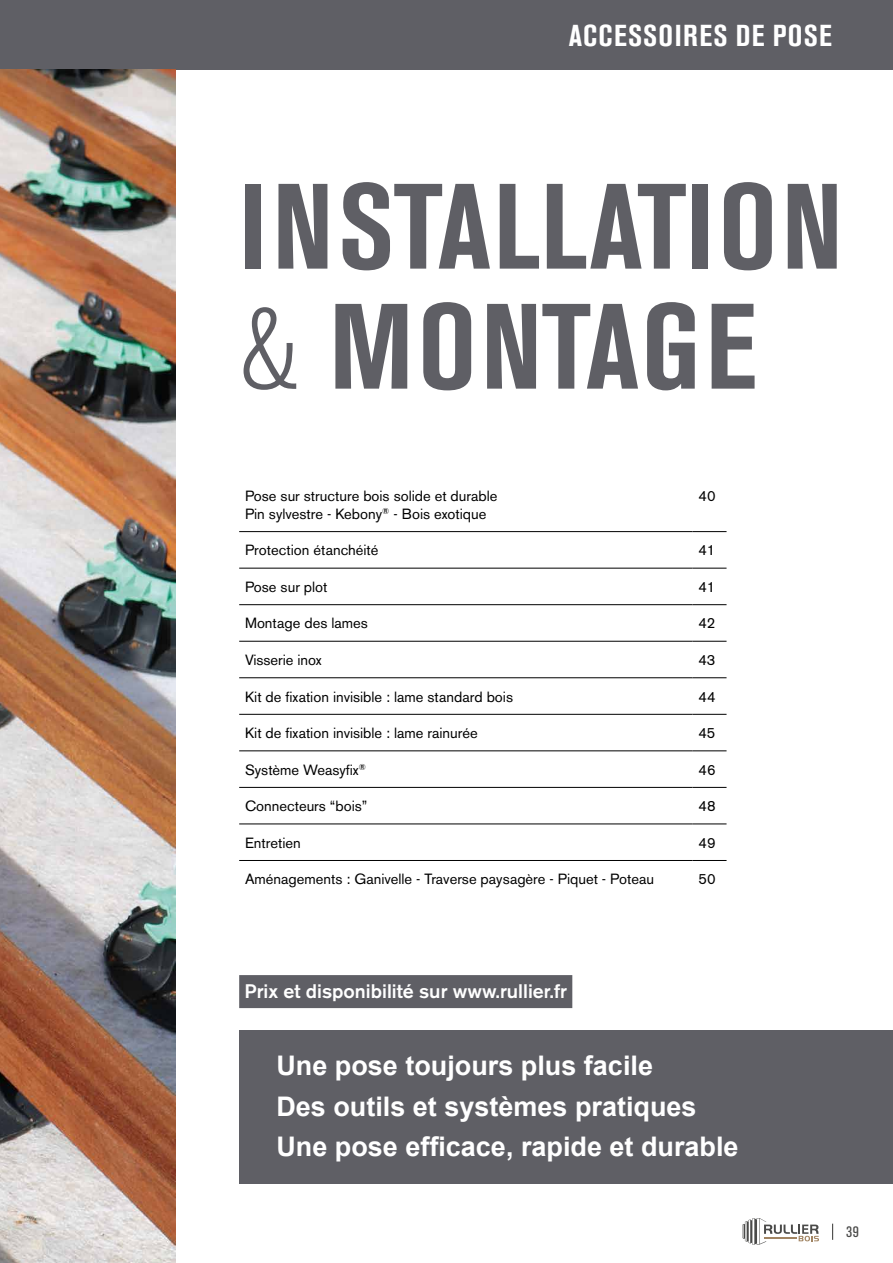
<style>
.page{position:relative;width:893px;height:1263px;background:#fff}
.page>*{position:absolute;margin:0;border:0;box-sizing:border-box;transform-origin:0 0}
.t1{font:700 condensed 120px/120px "Akzidenz Grotesk BE";letter-spacing:.02em;color:#5f5f65}
.t2{font:700 condensed 30px "Akzidenz Grotesk BE";letter-spacing:.045em;color:#fff}
.t3{font:700 27px/40.5px "Arial";color:#fff}
.t4{font:500 19.5px "Akzidenz Grotesk BE";color:#fff}
.t5{font:condensed 15px "Akzidenz Grotesk BE";color:#4a4a49;scale:1.09 1}
.t6{font:14.7px/17.7px "Akzidenz Grotesk BE";color:#000}
.s1{font-weight:300;font-size:133.5px}
</style>
<div class="page">
<div style="left:0;top:0;width:893px;height:70px;background:#5f5f65"></div>
<svg style="left:832px;top:1224px;width:1px;height:16px"></svg>
<svg style="left:742px;top:1218px;width:77px;height:27px"></svg>
<img style="left:0;top:70px;width:175px;height:1193px">
<div style="left:239px;top:1030px;width:654px;height:154px;background:#5f5f65"></div>
<div style="left:239px;top:975px;width:333px;height:33px;background:#5f5f65"></div>
<hr style="left:239px;top:531px;width:453px;height:1px;background:#000">
<hr style="left:692px;top:531px;width:34px;height:1px;background:#000">
<hr style="left:239px;top:568px;width:453px;height:1px;background:#000">
<hr style="left:692px;top:568px;width:34px;height:1px;background:#000">
<hr style="left:239px;top:604px;width:453px;height:1px;background:#000">
<hr style="left:692px;top:604px;width:34px;height:1px;background:#000">
<hr style="left:239px;top:641px;width:453px;height:1px;background:#000">
<hr style="left:692px;top:641px;width:34px;height:1px;background:#000">
<hr style="left:239px;top:677px;width:453px;height:1px;background:#000">
<hr style="left:692px;top:677px;width:34px;height:1px;background:#000">
<hr style="left:239px;top:714px;width:453px;height:1px;background:#000">
<hr style="left:692px;top:714px;width:34px;height:1px;background:#000">
<hr style="left:239px;top:751px;width:453px;height:1px;background:#000">
<hr style="left:692px;top:751px;width:34px;height:1px;background:#000">
<hr style="left:239px;top:787px;width:453px;height:1px;background:#000">
<hr style="left:692px;top:787px;width:34px;height:1px;background:#000">
<hr style="left:239px;top:824px;width:453px;height:1px;background:#000">
<hr style="left:692px;top:824px;width:34px;height:1px;background:#000">
<hr style="left:239px;top:860px;width:453px;height:1px;background:#000">
<hr style="left:692px;top:860px;width:34px;height:1px;background:#000">
<h2 class="t2" style="left:569px;top:19px;width:265px">ACCESSOIRES DE POSE</h2>
<h1 class="t1" style="left:239px;top:168px;width:605px">INSTALLATION <span class="s1">&amp;</span> MONTAGE</h1>
<p class="t6" style="left:245px;top:487px;width:254px">Pose sur structure bois solide et durable<br>Pin sylvestre - Kebony<sup>®</sup> - Bois exotique</p>
<p class="t6" style="left:698px;top:487px;width:19px">40</p>
<p class="t6" style="left:245px;top:541px;width:135px">Protection étanchéité</p>
<p class="t6" style="left:698px;top:541px;width:19px">41</p>
<p class="t6" style="left:245px;top:578px;width:84px">Pose sur plot</p>
<p class="t6" style="left:698px;top:578px;width:19px">41</p>
<p class="t6" style="left:245px;top:614px;width:124px">Montage des lames</p>
<p class="t6" style="left:698px;top:614px;width:19px">42</p>
<p class="t6" style="left:245px;top:651px;width:78px">Visserie inox</p>
<p class="t6" style="left:698px;top:651px;width:19px">43</p>
<p class="t6" style="left:245px;top:688px;width:269px">Kit de fixation invisible : lame standard bois</p>
<p class="t6" style="left:698px;top:688px;width:19px">44</p>
<p class="t6" style="left:245px;top:724px;width:234px">Kit de fixation invisible : lame rainurée</p>
<p class="t6" style="left:698px;top:724px;width:19px">45</p>
<p class="t6" style="left:245px;top:761px;width:122px">Système Weasyfix<sup>®</sup></p>
<p class="t6" style="left:698px;top:761px;width:19px">46</p>
<p class="t6" style="left:245px;top:797px;width:124px">Connecteurs “bois”</p>
<p class="t6" style="left:698px;top:797px;width:19px">48</p>
<p class="t6" style="left:245px;top:834px;width:57px">Entretien</p>
<p class="t6" style="left:698px;top:834px;width:19px">49</p>
<p class="t6" style="left:245px;top:870px;width:410px">Aménagements : Ganivelle - Traverse paysagère - Piquet - Poteau</p>
<p class="t6" style="left:698px;top:870px;width:19px">50</p>
<h3 class="t4" style="left:244px;top:979px;width:324px">Prix et disponibilité sur www.rullier.fr</h3>
<h3 class="t3" style="left:276px;top:1046px;width:464px">Une pose toujours plus facile<br>Des outils et systèmes pratiques<br>Une pose efficace, rapide et durable</h3>
<p class="t5" style="left:846px;top:1223px;width:13px">39</p>
</div>
